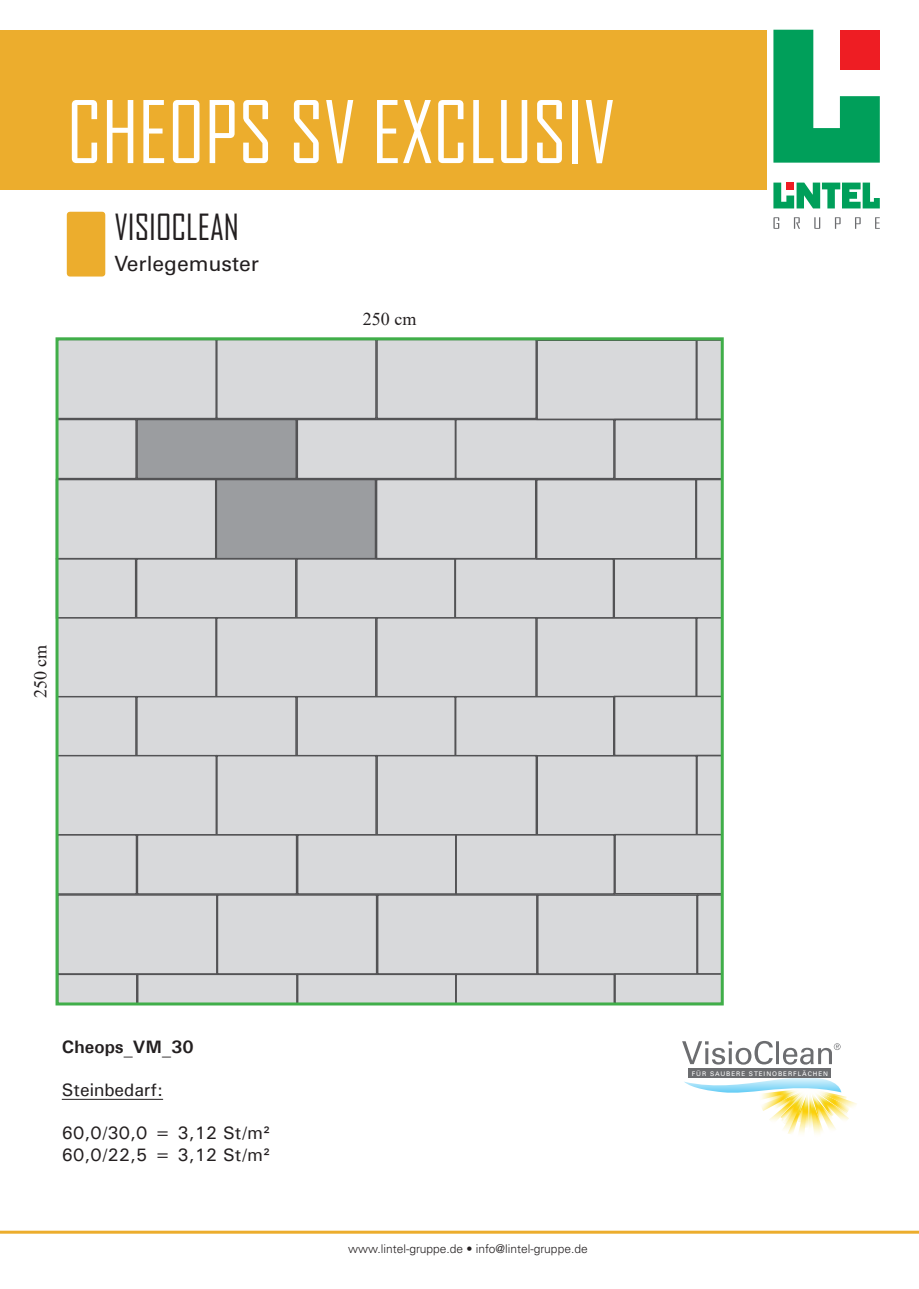
<style>
.page{position:relative;width:919px;height:1289px;background:#fff}
.page>*{position:absolute;margin:0;border:0;box-sizing:border-box;transform-origin:0 0}
.t1{font:82.5px "Agency FB";color:#fff}
.t2{font:34.5px "Agency FB";color:#231f20}
.t3{font:21px "Univers LT Std";color:#231f20}
.t4{font:500 18px "Univers";color:#231f20}
.t5{font:700 18px "Univers";color:#231f20}
.t6{font:18px "Times New Roman";color:#231f20}
.t7{font:300 12px "Univers LT Std";color:#231f20}
.t8{font:6.3px "Univers";letter-spacing:.15em;color:#fff}
</style>
<div class="page">
<hr style="left:0;top:1230px;width:918px;height:3px;background:#ecad2d">
<div style="left:0;top:30px;width:766px;height:159px;background:#ecad2d"></div>
<div style="left:67px;top:212px;width:38px;height:64px;background:#ecad2d"></div>
<svg style="left:773px;top:30px;width:106px;height:133px"></svg>
<div style="left:839px;top:30px;width:40px;height:40px;background:#ee1d23"></div>
<svg style="left:773px;top:217px;width:106px;height:12px"></svg>
<svg style="left:773px;top:182px;width:106px;height:26px"></svg>
<div style="left:786px;top:182px;width:8px;height:8px;background:#ee1d23"></div>
<img style="left:783px;top:1120px;width:53px;height:13px">
<img style="left:797px;top:1120px;width:23px;height:14px">
<img style="left:770px;top:1120px;width:38px;height:4px">
<img style="left:761px;top:1045px;width:96px;height:75px">
<svg style="left:684px;top:1077px;width:157px;height:16px"></svg>
<div style="left:688px;top:1068px;width:142px;height:9px;background:#6c6d70"></div>
<svg style="left:682px;top:1041px;width:158px;height:23px"></svg>
<hr style="left:62px;top:1098px;width:101px;height:1px;background:#231f20">
<div style="left:56px;top:339px;width:161px;height:80px;background:#d8d9db;border:2px solid #535355"></div>
<div style="left:216px;top:339px;width:161px;height:80px;background:#d8d9db;border:2px solid #535355"></div>
<div style="left:136px;top:419px;width:161px;height:60px;background:#9b9da0;border:2px solid #535355"></div>
<div style="left:296px;top:419px;width:160px;height:60px;background:#d8d9db;border:2px solid #535355"></div>
<div style="left:56px;top:419px;width:81px;height:60px;background:#d8d9db;border:2px solid #535355"></div>
<div style="left:376px;top:339px;width:161px;height:80px;background:#d8d9db;border:2px solid #535355"></div>
<div style="left:455px;top:419px;width:159px;height:60px;background:#d8d9db;border:2px solid #535355"></div>
<div style="left:536px;top:339px;width:161px;height:81px;background:#d8d9db;border:2px solid #535355"></div>
<div style="left:696px;top:339px;width:26px;height:81px;background:#d8d9db;border:2px solid #535355"></div>
<div style="left:614px;top:419px;width:108px;height:60px;background:#d8d9db;border:2px solid #535355"></div>
<div style="left:56px;top:479px;width:160px;height:80px;background:#d8d9db;border:2px solid #535355"></div>
<div style="left:215px;top:479px;width:161px;height:80px;background:#9b9da0;border:2px solid #535355"></div>
<div style="left:136px;top:558px;width:160px;height:60px;background:#d8d9db;border:2px solid #535355"></div>
<div style="left:296px;top:558px;width:159px;height:60px;background:#d8d9db;border:2px solid #535355"></div>
<div style="left:56px;top:558px;width:80px;height:60px;background:#d8d9db;border:2px solid #535355"></div>
<div style="left:376px;top:479px;width:160px;height:80px;background:#d8d9db;border:2px solid #535355"></div>
<div style="left:454px;top:558px;width:160px;height:60px;background:#d8d9db;border:2px solid #535355"></div>
<div style="left:536px;top:479px;width:160px;height:80px;background:#d8d9db;border:2px solid #535355"></div>
<div style="left:695px;top:479px;width:28px;height:80px;background:#d8d9db;border:2px solid #535355"></div>
<div style="left:613px;top:558px;width:110px;height:60px;background:#d8d9db;border:2px solid #535355"></div>
<div style="left:56px;top:617px;width:161px;height:80px;background:#d8d9db;border:2px solid #535355"></div>
<div style="left:216px;top:617px;width:160px;height:80px;background:#d8d9db;border:2px solid #535355"></div>
<div style="left:376px;top:617px;width:160px;height:80px;background:#d8d9db;border:2px solid #535355"></div>
<div style="left:536px;top:617px;width:160px;height:81px;background:#d8d9db;border:2px solid #535355"></div>
<div style="left:696px;top:617px;width:27px;height:80px;background:#d8d9db;border:2px solid #535355"></div>
<div style="left:136px;top:696px;width:161px;height:60px;background:#d8d9db;border:2px solid #535355"></div>
<div style="left:296px;top:696px;width:160px;height:60px;background:#d8d9db;border:2px solid #535355"></div>
<div style="left:56px;top:696px;width:81px;height:60px;background:#d8d9db;border:2px solid #535355"></div>
<div style="left:455px;top:696px;width:159px;height:60px;background:#d8d9db;border:2px solid #535355"></div>
<div style="left:613px;top:695px;width:110px;height:61px;background:#d8d9db;border:2px solid #535355"></div>
<div style="left:56px;top:755px;width:161px;height:80px;background:#d8d9db;border:2px solid #535355"></div>
<div style="left:216px;top:755px;width:161px;height:80px;background:#d8d9db;border:2px solid #535355"></div>
<div style="left:376px;top:755px;width:161px;height:80px;background:#d8d9db;border:2px solid #535355"></div>
<div style="left:536px;top:755px;width:161px;height:80px;background:#d8d9db;border:2px solid #535355"></div>
<div style="left:696px;top:755px;width:27px;height:80px;background:#d8d9db;border:2px solid #535355"></div>
<div style="left:137px;top:834px;width:160px;height:60px;background:#d8d9db;border:2px solid #535355"></div>
<div style="left:297px;top:834px;width:159px;height:60px;background:#d8d9db;border:2px solid #535355"></div>
<div style="left:57px;top:834px;width:80px;height:60px;background:#d8d9db;border:2px solid #535355"></div>
<div style="left:455px;top:834px;width:160px;height:60px;background:#d8d9db;border:2px solid #535355"></div>
<div style="left:614px;top:833px;width:109px;height:61px;background:#d8d9db;border:2px solid #535355"></div>
<div style="left:57px;top:894px;width:160px;height:80px;background:#d8d9db;border:2px solid #535355"></div>
<div style="left:217px;top:894px;width:160px;height:80px;background:#d8d9db;border:2px solid #535355"></div>
<div style="left:377px;top:894px;width:160px;height:80px;background:#d8d9db;border:2px solid #535355"></div>
<div style="left:537px;top:894px;width:160px;height:80px;background:#d8d9db;border:2px solid #535355"></div>
<div style="left:696px;top:894px;width:27px;height:80px;background:#d8d9db;border:2px solid #535355"></div>
<div style="left:137px;top:973px;width:160px;height:31px;background:#d8d9db;border:2px solid #535355"></div>
<div style="left:297px;top:973px;width:159px;height:31px;background:#d8d9db;border:2px solid #535355"></div>
<div style="left:57px;top:973px;width:80px;height:31px;background:#d8d9db;border:2px solid #535355"></div>
<div style="left:455px;top:973px;width:160px;height:31px;background:#d8d9db;border:2px solid #535355"></div>
<div style="left:614px;top:973px;width:109px;height:31px;background:#d8d9db;border:2px solid #535355"></div>
<div style="left:55px;top:337px;width:668px;height:668px;border:3px solid #40ae49"></div>
<p class="t1" style="left:67px;top:82px;width:550px">CHEOPS SV EXCLUSIV</p>
<p class="t2" style="left:114px;top:206px;width:126px">VISIOCLEAN</p>
<p class="t3" style="left:114px;top:251px;width:146px">Verlegemuster</p>
<p class="t6" style="left:363px;top:306px;width:55px">250 cm</p>
<p class="t6" style="left:28px;top:698px;width:55px;rotate:-90deg">250 cm</p>
<p class="t5" style="left:62px;top:1035px;width:133px">Cheops_VM_30</p>
<p class="t4" style="left:62px;top:1078px;width:103px">Steinbedarf:</p>
<p class="t4" style="left:62px;top:1121px;width:210px">60,0/30,0 = 3,12 St/m²</p>
<p class="t4" style="left:62px;top:1143px;width:210px">60,0/22,5 = 3,12 St/m²</p>
<p class="t7" style="left:348px;top:1241px;width:241px">www.lintel-gruppe.de • info@lintel-gruppe.de</p>
<p class="t8" style="left:691px;top:1069px;width:138px">FÜR SAUBERE STEINOBERFLÄCHEN</p>
</div>
